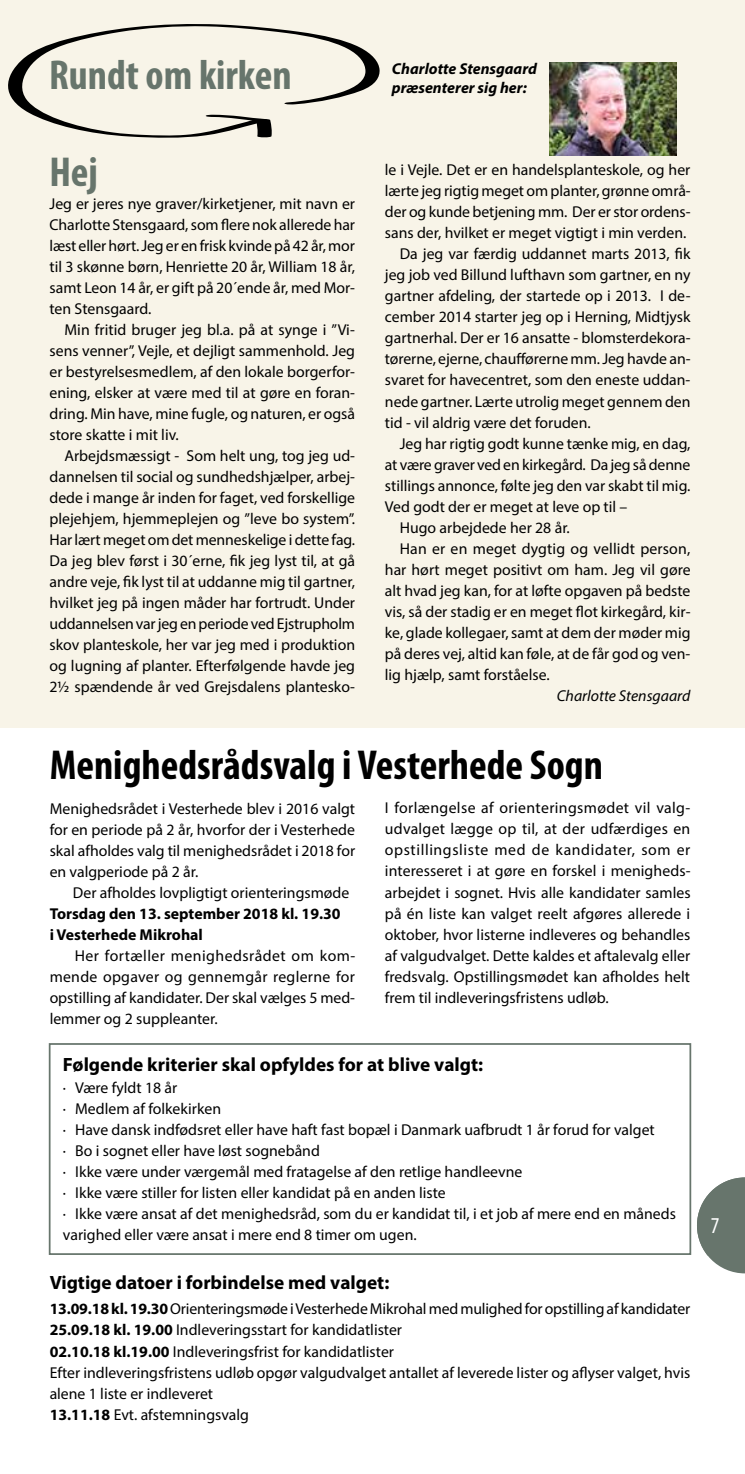
<style>
.page{position:relative;width:745px;height:1474px;background:#fff}
.page>*{position:absolute;margin:0;border:0;box-sizing:border-box;transform-origin:0 0}
.t1{font:700 condensed 42px "Myriad Pro";color:#000}
.t2{font:700 condensed 42px "Myriad Pro";color:#67756c}
.t3{font:600 condensed 33.25px "Myriad Pro";color:#000}
.t4{font:condensed 22.75px "Myriad Pro";color:#fff}
.t5{font:700 19.25px "Myriad Pro";color:#000}
.t6{font:15.75px/21px "Myriad Pro";color:#000;text-align:justify}
.t7{font:700 15.75px/21px "Myriad Pro";color:#000}
.t8{font:italic 700 15.75px/19.2px "Myriad Pro";color:#000}
.t9{font:italic 15.75px "Myriad Pro";color:#000}
.s1{font-weight:700}
</style>
<div class="page">
<div style="left:0;top:0;width:744px;height:727px;background:#f8f4e8"></div>
<div style="left:49px;top:1043px;width:641px;height:211px;border:2px solid #67756c"></div>
<svg style="left:8px;top:24px;width:371px;height:114px"></svg>
<svg style="left:697px;top:1177px;width:47px;height:96px"></svg>
<img style="left:549px;top:62px;width:126px;height:93px">
<h1 class="t2" style="left:49px;top:49px;width:244px">Rundt om kirken</h1>
<p class="t8" style="left:391px;top:59px;width:146px">Charlotte Stensgaard præsenterer sig her:</p>
<h1 class="t2" style="left:49px;top:145px;width:50px">Hej</h1>
<p class="t6" style="left:49px;top:193px;width:307px">Jeg er jeres nye graver/kirketjener, mit navn er Charlotte Stensgaard, som flere nok allerede har læst eller hørt. Jeg er en frisk kvinde på 42 år, mor til 3 skønne børn, Henriette 20 år, William 18 år, samt Leon 14 år, er gift på 20´ende år, med Mor&shy;ten Stensgaard.</p>
<p class="t6" style="left:49px;top:319px;width:307px;text-indent:15px">Min fritid bruger jeg bl.a. på at synge i ”Vi&shy;sens venner”, Vejle, et dejligt sammenhold. Jeg er bestyrelsesmedlem, af den lokale borgerfor&shy;ening, elsker at være med til at gøre en foran&shy;dring. Min have, mine fugle, og naturen, er også store skatte i mit liv.</p>
<p class="t6" style="left:49px;top:445px;width:307px;text-indent:15px">Arbejdsmæssigt - Som helt ung, tog jeg ud&shy;dannelsen til social og sundhedshjælper, arbej&shy;dede i mange år inden for faget, ved forskellige plejehjem, hjemmeplejen og ”leve bo system”.<br>Har lært meget om det menneskelige i dette fag.<br>Da jeg blev først i 30´erne, fik jeg lyst til, at gå andre veje, fik lyst til at uddanne mig til gartner, hvilket jeg på ingen måder har fortrudt. Under uddannelsen var jeg en periode ved Ejstrupholm skov planteskole, her var jeg med i produktion og lugning af planter. Efterfølgende havde jeg 2½ spændende år ved Grejsdalens plantesko-</p>
<p class="t6" style="left:384px;top:159px;width:307px">le i Vejle. Det er en handelsplanteskole, og her</p>
<p class="t6" style="left:384px;top:180px;width:307px">lærte jeg rigtig meget om planter, grønne områ-</p>
<p class="t6" style="left:384px;top:201px;width:307px">der og kunde betjening mm. Der er stor ordens-</p>
<p class="t6" style="left:384px;top:222px;width:303px">sans der, hvilket er meget vigtigt i min verden.</p>
<p class="t6" style="left:399px;top:243px;width:292px">Da jeg var færdig uddannet marts 2013, fik</p>
<p class="t6" style="left:384px;top:264px;width:307px">jeg job ved Billund lufthavn som gartner, en ny</p>
<p class="t6" style="left:384px;top:285px;width:307px">gartner afdeling, der startede op i 2013. I de-</p>
<p class="t6" style="left:384px;top:306px;width:307px">cember 2014 starter jeg op i Herning, Midtjysk</p>
<p class="t6" style="left:384px;top:327px;width:307px">gartnerhal. Der er 16 ansatte - blomsterdekora-</p>
<p class="t6" style="left:384px;top:348px;width:307px">tørerne, ejerne, chaufførerne mm. Jeg havde an-</p>
<p class="t6" style="left:384px;top:369px;width:307px">svaret for havecentret, som den eneste uddan-</p>
<p class="t6" style="left:384px;top:390px;width:307px">nede gartner. Lærte utrolig meget gennem den</p>
<p class="t6" style="left:384px;top:411px;width:207px">tid - vil aldrig være det foruden.</p>
<p class="t6" style="left:399px;top:432px;width:292px">Jeg har rigtig godt kunne tænke mig, en dag,</p>
<p class="t6" style="left:384px;top:453px;width:307px">at være graver ved en kirkegård. Da jeg så denne</p>
<p class="t6" style="left:384px;top:474px;width:307px">stillings annonce, følte jeg den var skabt til mig.</p>
<p class="t6" style="left:384px;top:495px;width:244px">Ved godt der er meget at leve op til –</p>
<p class="t6" style="left:399px;top:516px;width:171px">Hugo arbejdede her 28 år.</p>
<p class="t6" style="left:399px;top:537px;width:292px">Han er en meget dygtig og vellidt person,</p>
<p class="t6" style="left:384px;top:558px;width:307px">har hørt meget positivt om ham. Jeg vil gøre</p>
<p class="t6" style="left:384px;top:579px;width:307px">alt hvad jeg kan, for at løfte opgaven på bedste</p>
<p class="t6" style="left:384px;top:600px;width:307px">vis, så der stadig er en meget flot kirkegård, kir-</p>
<p class="t6" style="left:384px;top:621px;width:307px">ke, glade kollegaer, samt at dem der møder mig</p>
<p class="t6" style="left:384px;top:642px;width:307px">på deres vej, altid kan føle, at de får god og ven-</p>
<p class="t6" style="left:384px;top:663px;width:166px">lig hjælp, samt forståelse.</p>
<p class="t9" style="left:556px;top:685px;width:135px">Charlotte Stensgaard</p>
<h1 class="t1" style="left:50px;top:738px;width:554px">Menighedsrådsvalg i Vesterhede Sogn</h1>
<p class="t6" style="left:50px;top:797px;width:307px">Menighedsrådet i Vesterhede blev i 2016 valgt for en periode på 2 år, hvorfor der i Vesterhede skal afholdes valg til menighedsrådet i 2018 for en valgperiode på 2 år.</p>
<p class="t6" style="left:73px;top:881px;width:278px">Der afholdes lovpligtigt orienteringsmøde</p>
<p class="t7" style="left:50px;top:902px;width:292px">Torsdag den 13. september 2018 kl. 19.30 i Vesterhede Mikrohal</p>
<p class="t6" style="left:50px;top:944px;width:307px;text-indent:25px">Her fortæller menighedsrådet om kom&shy;mende opgaver og gennemgår reglerne for opstilling af kandidater. Der skal vælges 5 med&shy;lemmer og 2 suppleanter.</p>
<p class="t6" style="left:384px;top:797px;width:307px">I forlængelse af orienteringsmødet vil valg&shy;udvalget lægge op til, at der udfærdiges en opstillingsliste med de kandidater, som er interesseret i at gøre en forskel i menigheds&shy;arbejdet i sognet. Hvis alle kandidater samles på én liste kan valget reelt afgøres allerede i oktober, hvor listerne indleveres og behandles af valgudvalget. Dette kaldes et aftalevalg eller fredsvalg. Opstillingsmødet kan afholdes helt frem til indleveringsfristens udløb.</p>
<p class="t5" style="left:63px;top:1052px;width:421px">Følgende kriterier skal opfyldes for at blive valgt:</p>
<p class="t6" style="left:63px;top:1076px;width:614px;text-align:left">· Være fyldt 18 år<br>· Medlem af folkekirken<br>· Have dansk indfødsret eller have haft fast bopæl i Danmark uafbrudt 1 år forud for valget<br>· Bo i sognet eller have løst sognebånd<br>· Ikke være under værgemål med fratagelse af den retlige handleevne<br>· Ikke være stiller for listen eller kandidat på en anden liste<br>· Ikke være ansat af det menighedsråd, som du er kandidat til, i et job af mere end en måneds varighed eller være ansat i mere end 8 timer om ugen.</p>
<p class="t5" style="left:50px;top:1269px;width:341px">Vigtige datoer i forbindelse med valget:</p>
<p class="t6" style="left:50px;top:1298px;width:641px;text-align:left"><span class="s1">13.09.18 kl. 19.30</span> Orienteringsmøde i Vesterhede Mikrohal med mulighed for opstilling af kandidater <span class="s1">25.09.18 kl. 19.00</span> Indleveringsstart for kandidatlister<br><span class="s1">02.10.18 kl.19.00</span> Indleveringsfrist for kandidatlister<br>Efter indleveringsfristens udløb opgør valgudvalget antallet af leverede lister og aflyser valget, hvis alene 1 liste er indleveret<br><span class="s1">13.11.18</span> Evt. afstemningsvalg</p>
<h2 class="t3" style="left:410px;top:1343px;width:239px">Hejnsvig Vesterhede</h2>
<h3 class="t4" style="left:710px;top:1211px;width:10px">7</h3>
</div>
